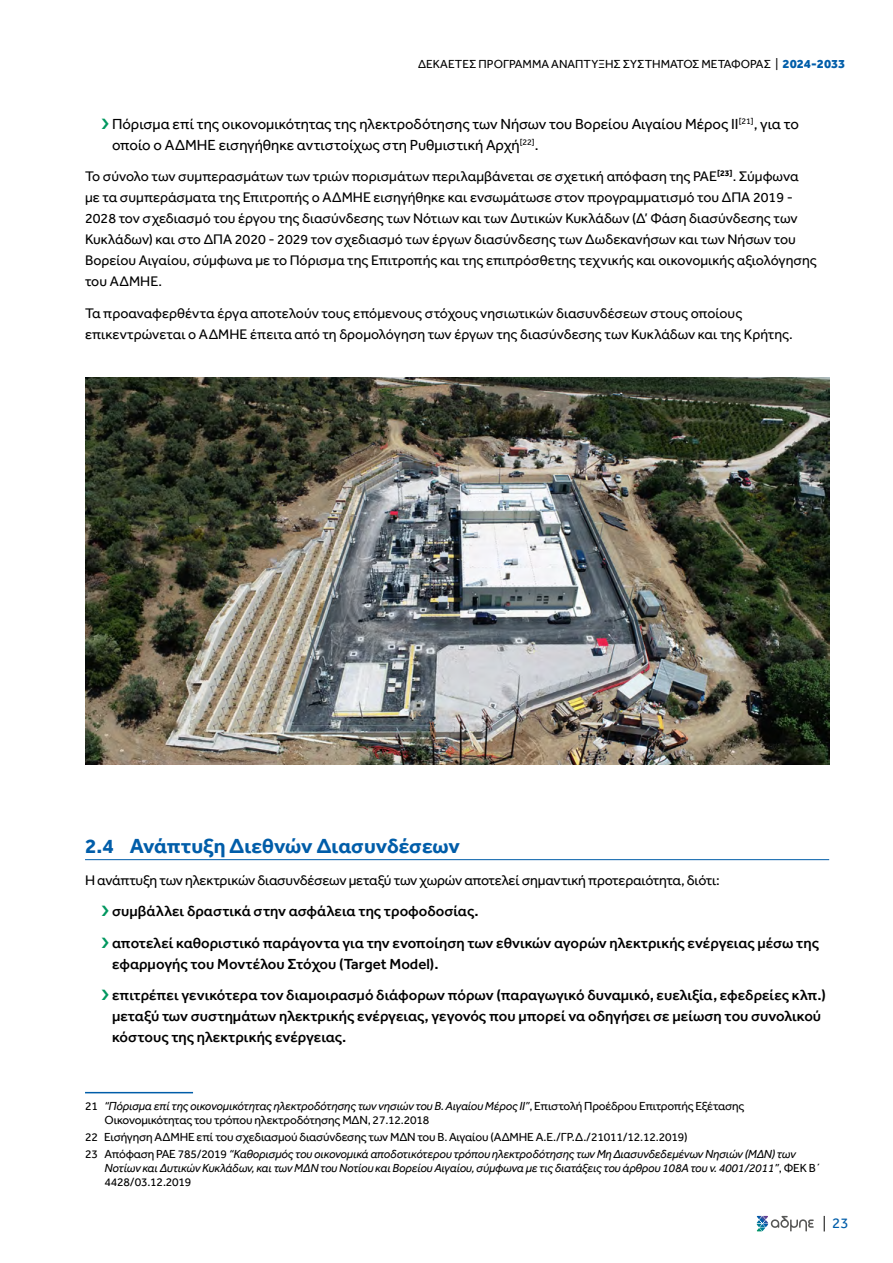
<style>
.page{position:relative;width:893px;height:1263px;background:#fff}
.page>*{position:absolute;margin:0;border:0;box-sizing:border-box;transform-origin:0 0}
.t1{font:700 21px "Effra";letter-spacing:-.01em;color:#005da9}
.t2{font:500 15px/31.5px "Effra";color:#000}
.t3{font:15px/21px "Effra";color:#000}
.t4{font:15px "Effra";color:#005da9}
.t5{font:14.25px/21px "Effra";color:#000}
.t6{font:12px/14.2px "Effra";letter-spacing:-.015em;color:#000}
.t7{font:italic 12px/14.2px "Effra";letter-spacing:-.02em;color:#000}
.s1{font-weight:800;font-size:12.75px;color:#005da9}
.s2{font-style:italic}
.s3{font-style:normal}
</style>
<div class="page">
<svg style="left:757px;top:1216px;width:57px;height:15px"></svg>
<svg style="left:824px;top:1216px;width:1px;height:15px"></svg>
<hr style="left:85px;top:1092px;width:108px;height:1px;background:#005da9">
<hr style="left:85px;top:859px;width:744px;height:1px;background:#005da9">
<img style="left:85px;top:378px;width:744px;height:387px">
<p class="t6" style="left:418px;top:56px;width:429px">ΔΕΚΑΕΤΈΣ ΠΡΌΓΡΑΜΜΑ ΑΝΆΠΤΥΞΗΣ ΣΥΣΤΉΜΑΤΟΣ ΜΕΤΑΦΟΡΆΣ | <span class="s1">2024-2033</span></p>
<p class="t3" style="left:112px;top:113px;width:688px">Πόρισμα επί της οικονομικότητας της ηλεκτροδότησης των Νήσων του Βορείου Αιγαίου Μέρος ΙΙ<sup>[21]</sup>, για το οποίο ο ΑΔΜΗΕ εισηγήθηκε αντιστοίχως στη Ρυθμιστική Αρχή<sup>[22]</sup>.</p>
<p class="t5" style="left:85px;top:166px;width:733px">Το σύνολο των συμπερασμάτων των τριών πορισμάτων περιλαμβάνεται σε σχετική απόφαση της ΡΑΕ<sup>[23]</sup>. Σύμφωνα με τα συμπεράσματα της Επιτροπής ο ΑΔΜΗΕ εισηγήθηκε και ενσωμάτωσε στον προγραμματισμό του ΔΠΑ 2019 - 2028 τον σχεδιασμό του έργου της διασύνδεσης των Νότιων και των Δυτικών Κυκλάδων (Δ’ Φάση διασύνδεσης των Κυκλάδων) και στο ΔΠΑ 2020 - 2029 τον σχεδιασμό των έργων διασύνδεσης των Δωδεκανήσων και των Νήσων του Βορείου Αιγαίου, σύμφωνα με το Πόρισμα της Επιτροπής και της επιπρόσθετης τεχνικής και οικονομικής αξιολόγησης του ΑΔΜΗΕ.</p>
<p class="t5" style="left:85px;top:302px;width:709px">Τα προαναφερθέντα έργα αποτελούν τους επόμενους στόχους νησιωτικών διασυνδέσεων στους οποίους επικεντρώνεται ο ΑΔΜΗΕ έπειτα από τη δρομολόγηση των έργων της διασύνδεσης των Κυκλάδων και της Κρήτης.</p>
<h1 class="t1" style="left:85px;top:833px;width:376px">2.4 Ανάπτυξη Διεθνών Διασυνδέσεων</h1>
<p class="t5" style="left:85px;top:869px;width:636px">Η ανάπτυξη των ηλεκτρικών διασυνδέσεων μεταξύ των χωρών αποτελεί σημαντική προτεραιότητα, διότι:</p>
<p class="t2" style="left:112px;top:895px;width:708px">συμβάλλει δραστικά στην ασφάλεια της τροφοδοσίας.<br>αποτελεί καθοριστικό παράγοντα για την ενοποίηση των εθνικών αγορών ηλεκτρικής ενέργειας μέσω της</p>
<p class="t2" style="left:112px;top:948px;width:715px">εφαρμογής του Μοντέλου Στόχου (Target Model).<br>επιτρέπει γενικότερα τον διαμοιρασμό διάφορων πόρων (παραγωγικό δυναμικό, ευελιξία, εφεδρείες κλπ.)</p>
<p class="t2" style="left:112px;top:1005px;width:711px;line-height:21px">μεταξύ των συστημάτων ηλεκτρικής ενέργειας, γεγονός που μπορεί να οδηγήσει σε μείωση του συνολικού κόστους της ηλεκτρικής ενέργειας.</p>
<p class="t6" style="left:105px;top:1098px;width:641px;text-indent:-20px">21 <span class="s2">“Πόρισμα επί της οικονομικότητας ηλεκτροδότησης των νησιών του Β. Αιγαίου Μέρος ΙΙ”</span>, Επιστολή Προέδρου Επιτροπής Εξέτασης<br>Οικονομικότητας του τρόπου ηλεκτροδότησης ΜΔΝ, 27.12.2018</p>
<p class="t6" style="left:85px;top:1128px;width:712px;line-height:17px">22 Εισήγηση ΑΔΜΗΕ επί του σχεδιασμού διασύνδεσης των ΜΔΝ του Β. Αιγαίου (ΑΔΜΗΕ Α.Ε./ΓΡ.Δ./21011/12.12.2019)<br>23 Απόφαση ΡΑΕ 785/2019 <span class="s2">“Καθορισμός του οικονομικά αποδοτικότερου τρόπου ηλεκτροδότησης των Μη Διασυνδεδεμένων Νησιών (ΜΔΝ) των</span></p>
<p class="t7" style="left:105px;top:1161px;width:717px">Νοτίων και Δυτικών Κυκλάδων, και των ΜΔΝ του Νοτίου και Βορείου Αιγαίου, σύμφωνα με τις διατάξεις του άρθρου 108Α του ν. 4001/2011”<span class="s3">, ΦΕΚ Β´<br>4428/03.12.2019</span></p>
<p class="t4" style="left:832px;top:1214px;width:18px">23</p>
</div>
